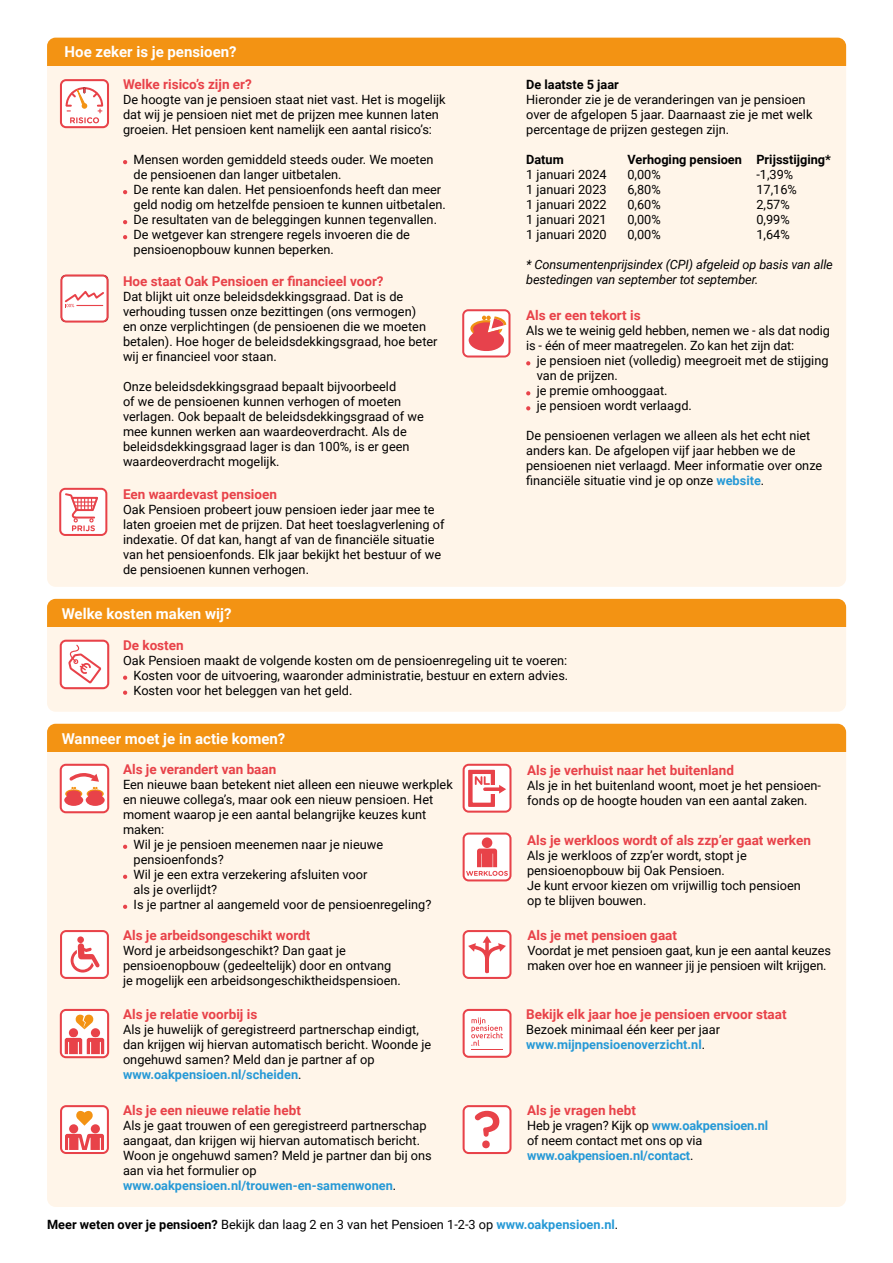
<style>
.page{position:relative;width:893px;height:1263px;background:#fff}
.page>*{position:absolute;margin:0;border:0;box-sizing:border-box;transform-origin:0 0}
.t1{font:700 15px "Roboto";color:#fff}
.t2{font:700 13.5px "Roboto";color:#e84249}
.t3{font:12.75px/15px "Roboto";color:#000}
.t4{font:700 12.75px/15px "Roboto";letter-spacing:-.01em;color:#2699d6}
.t5{font:italic 12.75px/15px "Roboto";letter-spacing:-.01em;color:#000}
.t6{font:700 12.75px "Roboto";color:#000}
.s1{font-weight:700;color:#2699d6}
.s2{font-weight:400;color:#000}
.s3{font-weight:700}
</style>
<div class="page">
<div style="left:47px;top:724px;width:799px;height:483px;background:#fff5e9;border-radius:9px"></div>
<div style="left:47px;top:724px;width:799px;height:28px;background:#f39313"></div>
<div style="left:47px;top:38px;width:799px;height:549px;background:#fff5e9;border-radius:9px"></div>
<div style="left:47px;top:38px;width:799px;height:28px;background:#f39313"></div>
<div style="left:47px;top:599px;width:799px;height:113px;background:#fff5e9;border-radius:9px"></div>
<div style="left:47px;top:599px;width:799px;height:28px;background:#f39313"></div>
<svg style="left:123px;top:160px;width:4px;height:4px"></svg>
<svg style="left:123px;top:190px;width:4px;height:4px"></svg>
<svg style="left:123px;top:220px;width:4px;height:4px"></svg>
<svg style="left:123px;top:235px;width:4px;height:4px"></svg>
<svg style="left:123px;top:676px;width:4px;height:4px"></svg>
<svg style="left:123px;top:691px;width:4px;height:4px"></svg>
<svg style="left:60px;top:79px;width:49px;height:49px;background:#f8cbca"></svg>
<svg style="left:60px;top:640px;width:49px;height:49px;background:#f9cfd1"></svg>
<svg style="left:123px;top:845px;width:4px;height:4px"></svg>
<svg style="left:123px;top:875px;width:4px;height:4px"></svg>
<svg style="left:123px;top:905px;width:4px;height:4px"></svg>
<svg style="left:60px;top:764px;width:49px;height:49px;background:#f5b5b3"></svg>
<svg style="left:60px;top:930px;width:49px;height:49px;background:#f7c5c7"></svg>
<svg style="left:463px;top:764px;width:48px;height:49px;background:#f6b8ba"></svg>
<svg style="left:485px;top:787px;width:17px;height:4px"></svg>
<svg style="left:463px;top:832px;width:48px;height:49px;background:#f6babc"></svg>
<svg style="left:463px;top:930px;width:48px;height:49px;background:#f8ccce"></svg>
<svg style="left:526px;top:361px;width:4px;height:4px"></svg>
<svg style="left:526px;top:391px;width:4px;height:4px"></svg>
<svg style="left:526px;top:406px;width:4px;height:4px"></svg>
<svg style="left:59px;top:488px;width:48px;height:48px;background:#f7c4c6"></svg>
<svg style="left:60px;top:274px;width:49px;height:49px;background:#f8d5d6"></svg>
<svg style="left:463px;top:1009px;width:48px;height:49px;background:#f9d6d7"></svg>
<hr style="left:471px;top:1049px;width:32px;height:1px;background:#e84249">
<svg style="left:60px;top:1009px;width:49px;height:49px;background:#f4a9a3"></svg>
<svg style="left:60px;top:1105px;width:49px;height:49px;background:#f4a8a2"></svg>
<svg style="left:463px;top:1105px;width:48px;height:49px;background:#f8cacc"></svg>
<svg style="left:462px;top:309px;width:48px;height:48px;background:#f29f9c"></svg>
<p class="t1" style="left:65px;top:41px;width:174px">Hoe zeker is je pensioen?</p>
<p class="t2" style="left:123px;top:75px;width:130px">Welke risico’s zijn er?</p>
<p class="t3" style="left:123px;top:92px;width:324px">De hoogte van je pensioen staat niet vast. Het is mogelijk dat wij je pensioen niet met de prijzen mee kunnen laten groeien. Het pensioen kent namelijk een aantal risico’s:</p>
<p class="t3" style="left:134px;top:152px;width:314px">Mensen worden gemiddeld steeds ouder. We moeten de pensioenen dan langer uitbetalen.<br>De rente kan dalen. Het pensioenfonds heeft dan meer geld nodig om hetzelfde pensioen te kunnen uitbetalen.<br>De resultaten van de beleggingen kunnen tegenvallen.<br>De wetgever kan strengere regels invoeren die de pensioenopbouw kunnen beperken.</p>
<p class="t2" style="left:123px;top:271px;width:262px">Hoe staat Oak Pensioen er financieel voor?</p>
<p class="t3" style="left:123px;top:288px;width:316px">Dat blijkt uit onze beleidsdekkingsgraad. Dat is de verhouding tussen onze bezittingen (ons vermogen)<br>en onze verplichtingen (de pensioenen die we moeten betalen). Hoe hoger de beleidsdekkingsgraad, hoe beter wij er financieel voor staan.</p>
<p class="t3" style="left:123px;top:378px;width:302px">Onze beleidsdekkingsgraad bepaalt bijvoorbeeld<br>of we de pensioenen kunnen verhogen of moeten verlagen. Ook bepaalt de beleidsdekkingsgraad of we mee kunnen werken aan waardeoverdracht. Als de beleidsdekkingsgraad lager is dan 100%, is er geen waardeoverdracht mogelijk.</p>
<p class="t2" style="left:123px;top:484px;width:155px">Een waardevast pensioen</p>
<p class="t3" style="left:123px;top:501px;width:323px">Oak Pensioen probeert jouw pensioen ieder jaar mee te laten groeien met de prijzen. Dat heet toeslagverlening of indexatie. Of dat kan, hangt af van de financiële situatie van het pensioenfonds. Elk jaar bekijkt het bestuur of we de pensioenen kunnen verhogen.</p>
<p class="t1" style="left:62px;top:603px;width:171px">Welke kosten maken wij?</p>
<p class="t6" style="left:526px;top:75px;width:94px">De laatste 5 jaar</p>
<p class="t3" style="left:526px;top:91px;width:288px">Hieronder zie je de veranderingen van je pensioen over de afgelopen 5 jaar. Daarnaast zie je met welk percentage de prijzen gestegen zijn.</p>
<p class="t6" style="left:526px;top:150px;width:39px">Datum</p>
<p class="t6" style="left:627px;top:150px;width:205px">Verhoging pensioen Prijsstijging*</p>
<p class="t3" style="left:526px;top:166px;width:82px">1 januari 2024</p>
<p class="t3" style="left:627px;top:166px;width:35px">0,00%</p>
<p class="t3" style="left:756px;top:166px;width:38px">-1,39%</p>
<p class="t3" style="left:526px;top:181px;width:82px">1 januari 2023</p>
<p class="t3" style="left:627px;top:181px;width:35px">6,80%</p>
<p class="t3" style="left:756px;top:181px;width:42px">17,16%</p>
<p class="t3" style="left:526px;top:196px;width:82px">1 januari 2022</p>
<p class="t3" style="left:627px;top:196px;width:35px">0,60%</p>
<p class="t3" style="left:756px;top:196px;width:35px">2,57%</p>
<p class="t3" style="left:526px;top:211px;width:82px">1 januari 2021</p>
<p class="t3" style="left:627px;top:211px;width:35px">0,00%</p>
<p class="t3" style="left:756px;top:211px;width:35px">0,99%</p>
<p class="t3" style="left:526px;top:226px;width:82px">1 januari 2020</p>
<p class="t3" style="left:627px;top:226px;width:35px">0,00%</p>
<p class="t3" style="left:756px;top:226px;width:35px">1,64%</p>
<p class="t5" style="left:526px;top:256px;width:308px">* Consumentenprijsindex (CPI) afgeleid op basis van alle bestedingen van september tot september.</p>
<p class="t2" style="left:526px;top:306px;width:116px">Als er een tekort is</p>
<p class="t3" style="left:526px;top:323px;width:305px">Als we te weinig geld hebben, nemen we - als dat nodig is - één of meer maatregelen. Zo kan het zijn dat:</p>
<p class="t3" style="left:537px;top:353px;width:293px">je pensioen niet (volledig) meegroeit met de stijging van de prijzen.<br>je premie omhooggaat.<br>je pensioen wordt verlaagd.</p>
<p class="t3" style="left:526px;top:428px;width:298px">De pensioenen verlagen we alleen als het echt niet anders kan. De afgelopen vijf jaar hebben we de pensioenen niet verlaagd. Meer informatie over onze financiële situatie vind je op onze <span class="s1">website</span>.</p>
<p class="t2" style="left:123px;top:635px;width:62px">De kosten</p>
<p class="t3" style="left:134px;top:652px;width:436px;text-align:justify;text-indent:-11px">Oak Pensioen maakt de volgende kosten om de pensioenregeling uit te voeren:<br>Kosten voor de uitvoering, waaronder administratie, bestuur en extern advies.<br>Kosten voor het beleggen van het geld.</p>
<p class="t1" style="left:62px;top:728px;width:225px">Wanneer moet je in actie komen?</p>
<p class="t2" style="left:123px;top:760px;width:155px">Als je verandert van baan</p>
<p class="t3" style="left:123px;top:776px;width:331px">Een nieuwe baan betekent niet alleen een nieuwe werkplek</p>
<p class="t3" style="left:123px;top:791px;width:312px">en nieuwe collega’s, maar ook een nieuw pensioen. Het</p>
<p class="t3" style="left:123px;top:806px;width:305px">moment waarop je een aantal belangrijke keuzes kunt</p>
<p class="t3" style="left:123px;top:821px;width:43px">maken:</p>
<p class="t3" style="left:134px;top:836px;width:251px">Wil je je pensioen meenemen naar je nieuwe</p>
<p class="t3" style="left:134px;top:851px;width:92px">pensioenfonds?</p>
<p class="t3" style="left:134px;top:866px;width:235px">Wil je een extra verzekering afsluiten voor</p>
<p class="t3" style="left:134px;top:881px;width:85px">als je overlijdt?</p>
<p class="t3" style="left:134px;top:896px;width:299px">Is je partner al aangemeld voor de pensioenregeling?</p>
<p class="t2" style="left:123px;top:926px;width:189px">Als je arbeidsongeschikt wordt</p>
<p class="t3" style="left:123px;top:943px;width:279px">Word je arbeidsongeschikt? Dan gaat je pensioenopbouw (gedeeltelijk) door en ontvang je mogelijk een arbeidsongeschiktheidspensioen.</p>
<p class="t2" style="left:123px;top:1005px;width:136px">Als je relatie voorbij is</p>
<p class="t3" style="left:123px;top:1021px;width:310px">Als je huwelijk of geregistreerd partnerschap eindigt, dan krijgen wij hiervan automatisch bericht. Woonde je ongehuwd samen? Meld dan je partner af op <span class="s1">www.oakpensioen.nl/scheiden</span>.</p>
<p class="t2" style="left:123px;top:1101px;width:179px">Als je een nieuwe relatie hebt</p>
<p class="t3" style="left:123px;top:1118px;width:310px">Als je gaat trouwen of een geregistreerd partnerschap aangaat, dan krijgen wij hiervan automatisch bericht.<br>Woon je ongehuwd samen? Meld je partner dan bij ons aan via het formulier op <span class="s1">www.oakpensioen.nl/trouwen-en-samenwonen</span>.</p>
<p class="t2" style="left:527px;top:761px;width:208px">Als je verhuist naar het buitenland</p>
<p class="t3" style="left:527px;top:777px;width:295px">Als je in het buitenland woont, moet je het pensioen&shy;fonds op de hoogte houden van een aantal zaken.</p>
<p class="t2" style="left:527px;top:830px;width:285px">Als je werkloos wordt of als zzp’er gaat werken</p>
<p class="t3" style="left:527px;top:847px;width:275px">Als je werkloos of zzp’er wordt, stopt je pensioenopbouw bij Oak Pensioen.<br>Je kunt ervoor kiezen om vrijwillig toch pensioen op te blijven bouwen.</p>
<p class="t2" style="left:527px;top:926px;width:151px">Als je met pensioen gaat</p>
<p class="t3" style="left:527px;top:943px;width:305px">Voordat je met pensioen gaat, kun je een aantal keuzes maken over hoe en wanneer jij je pensioen wilt krijgen.</p>
<p class="t2" style="left:526px;top:1005px;width:262px">Bekijk elk jaar hoe je pensioen ervoor staat</p>
<p class="t3" style="left:526px;top:1021px;width:195px">Bezoek minimaal één keer per jaar <span class="s1">www.mijnpensioenoverzicht.nl</span>.</p>
<p class="t2" style="left:527px;top:1101px;width:110px">Als je vragen hebt</p>
<p class="t4" style="left:527px;top:1118px;width:243px"><span class="s2">Heb je vragen? Kijk op</span> www.oakpensioen.nl <span class="s2">of neem contact met ons op via </span>www.oakpensioen.nl/contact<span class="s2">.</span></p>
<p class="t3" style="left:47px;top:1216px;width:573px"><span class="s3">Meer weten over je pensioen?</span> Bekijk dan laag 2 en 3 van het Pensioen 1-2-3 op <span class="s1">www.oakpensioen.nl</span>.</p>
</div>
